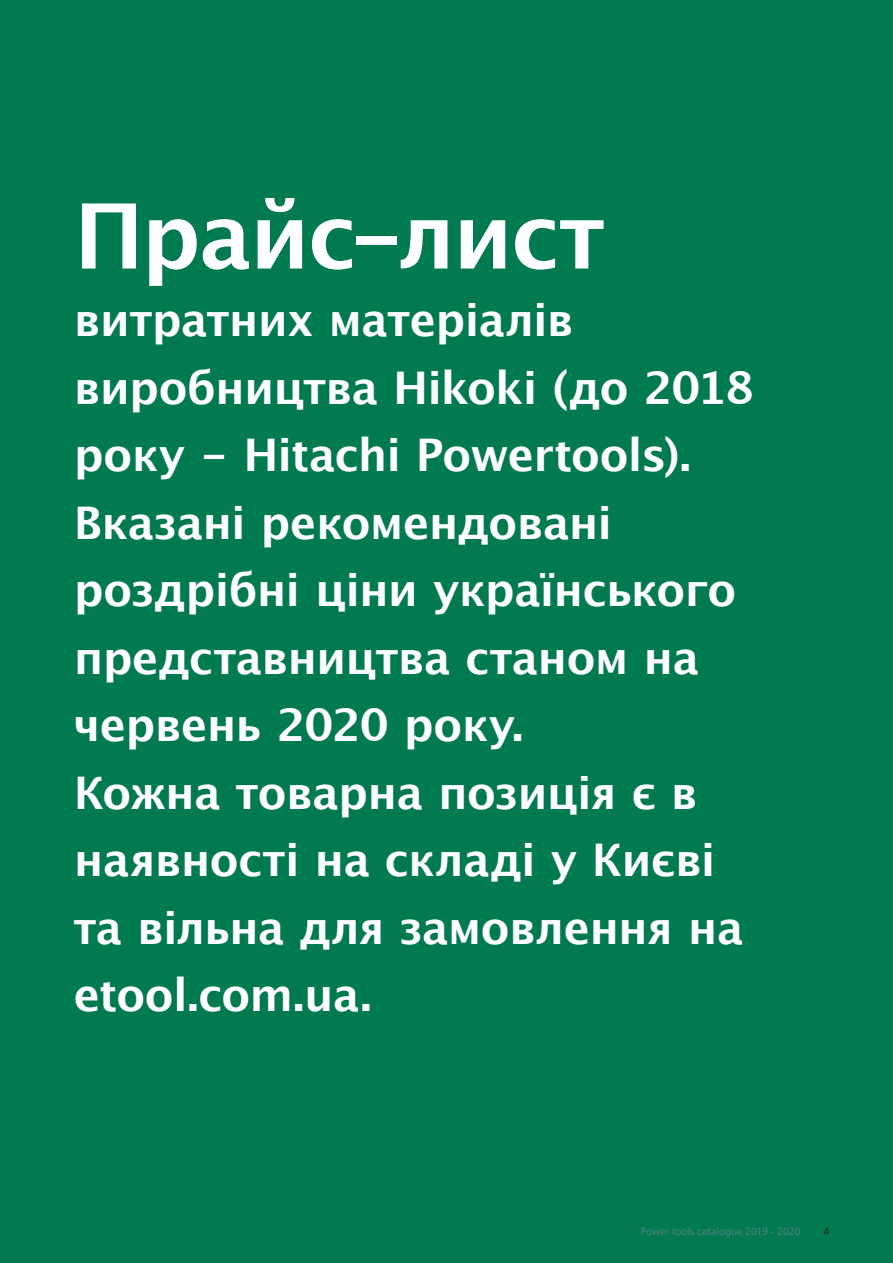
<style>
.page{position:relative;width:893px;height:1263px;background:#017951}
.page>*{position:absolute;margin:0;border:0;box-sizing:border-box;transform-origin:0 0}
.t1{font:700 90px "Lucida Grande";letter-spacing:-.025em;color:#fff}
.t2{font:700 45px/67.5px "Lucida Grande";letter-spacing:-.015em;color:#fff}
.t3{font:300 10.5px "Frutiger LT Std";letter-spacing:.01em;color:#6c818c}
.t4{font:300 10.5px "Frutiger LT Std";color:#231f20}
</style>
<div class="page">
<p class="t1" style="left:74px;top:163px;width:532px">Прайс-лист</p>
<p class="t2" style="left:74px;top:286px;width:682px">витратних матеріалів виробництва Hikoki (до 2018 року - Hitachi Powertools).<br>Вказані рекомендовані роздрібні ціни українського представництва станом на червень 2020 року.</p>
<p class="t2" style="left:74px;top:758px;width:671px">Кожна товарна позиція є в наявності на складі у Києві та вільна для замовлення на etool.com.ua.</p>
<p class="t3" style="left:641px;top:1225px;width:161px">Power tools catalogue 2019 - 2020</p>
<p class="t4" style="left:823px;top:1225px;width:7px">4</p>
</div>
